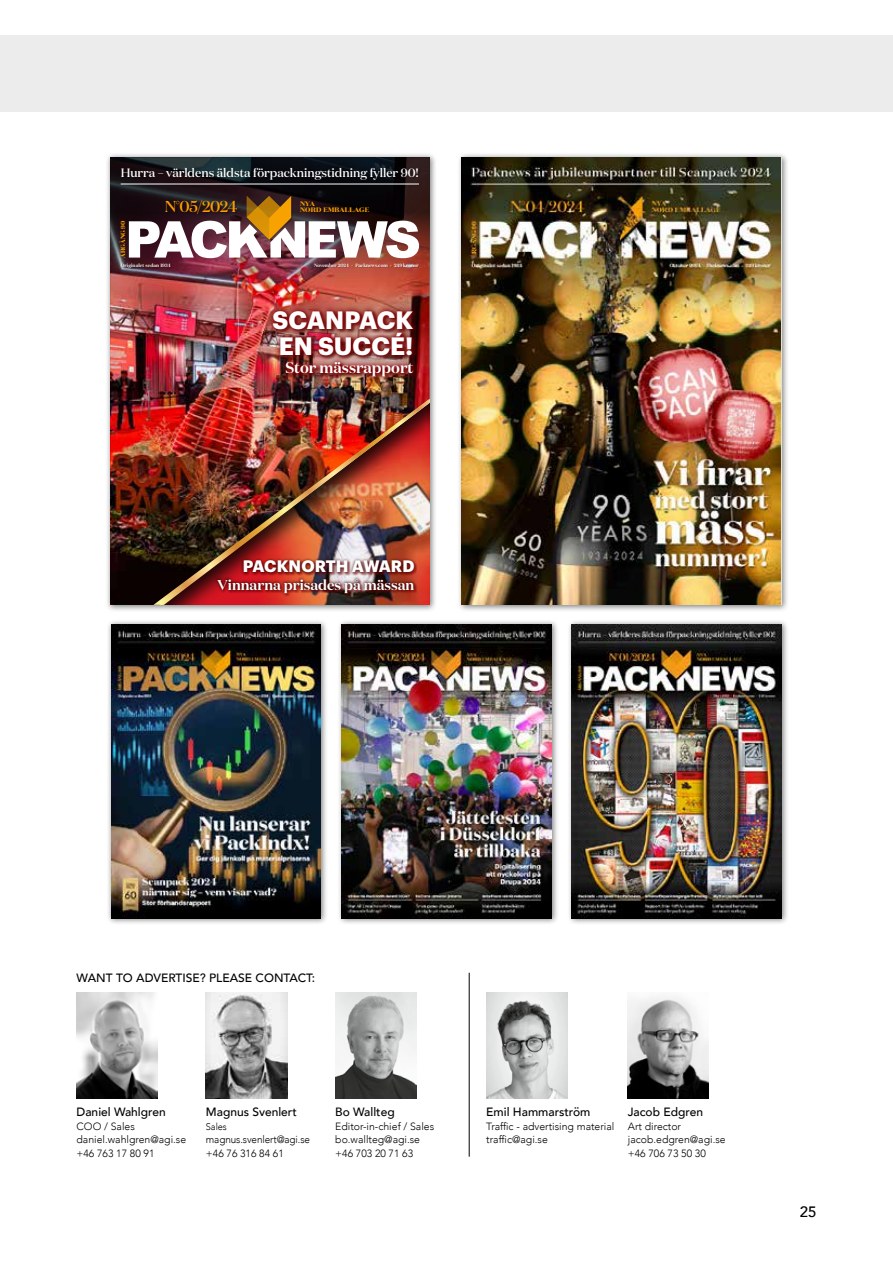
<style>
.page{position:relative;width:893px;height:1263px;background:#fff}
.page>*{position:absolute;margin:0;border:0;box-sizing:border-box;transform-origin:0 0}
.t1{font:700 24.6px/25.8px "Graphik";letter-spacing:.005em;color:#fff}
.t2{font:700 16.35px "Graphik";letter-spacing:.005em;color:#fff}
.t3{font:500 15.75px "Domaine Display";letter-spacing:-.03em;color:#ff9d00}
.t4{font:600 15.3px "Domaine Display";color:#fff}
.t5{font:500 15px "Avenir";color:#000}
.t6{font:600 14.25px "Domaine Display";color:#fff}
.t7{font:500 12.15px "Domaine Display";color:#fff}
.t8{font:500 12px "Avenir";color:#000}
.t9{font:300 10.5px/13.5px "Avenir";color:#000}
.t10{font:300 10.5px/13.5px "Avenir";color:#000;scale:.95 1}
.t11{font:300 9.75px "Avenir";letter-spacing:-.01em;color:#000;scale:.95 1}
.t12{font:700 6.45px/6.4px "Domaine Display";letter-spacing:.03em;color:#f7a200;scale:1.06 1}
.t13{font:700 6.15px "Domaine Display";color:#f7a200}
.t14{font:600 4.8px "Domaine Display";letter-spacing:-.005em;color:#fff}
.t15{font:600 4.8px "Domaine Display";letter-spacing:.025em;color:#fff}
.s1{color:#ff9d00}
</style>
<div class="page">
<img style="left:486px;top:992px;width:81px;height:107px">
<hr style="left:469px;top:973px;width:1px;height:184px;background:#000">
<img style="left:628px;top:997px;width:81px;height:102px">
<div style="left:0;top:35px;width:893px;height:76px;background:#edecec"></div>
<img style="left:77px;top:992px;width:81px;height:107px">
<img style="left:335px;top:992px;width:82px;height:107px">
<img style="left:206px;top:992px;width:81px;height:107px">
<div style="left:567px;top:619px;width:222px;height:306px;background:#000;opacity:.5"></div>
<img style="left:572px;top:624px;width:209px;height:294px">
<div style="left:457px;top:152px;width:332px;height:460px;background:#000;opacity:.5"></div>
<img style="left:462px;top:157px;width:319px;height:448px">
<div style="left:105px;top:152px;width:332px;height:460px;background:#000;opacity:.5"></div>
<img style="left:110px;top:294px;width:319px;height:311px">
<img style="left:110px;top:157px;width:319px;height:137px">
<img style="left:266px;top:304px;width:154px;height:79px">
<img style="left:153px;top:399px;width:276px;height:206px">
<div style="left:337px;top:619px;width:222px;height:306px;background:#000;opacity:.5"></div>
<img style="left:342px;top:624px;width:209px;height:294px">
<div style="left:107px;top:619px;width:221px;height:306px;background:#000;opacity:.5"></div>
<img style="left:111px;top:624px;width:210px;height:294px">
<p class="t7" style="left:121px;top:165px;width:300px">Hurra – världens äldsta förpackningstidning fyller 90!</p>
<p class="t13" style="left:119px;top:258px;width:39px;rotate:-90deg">ÅRGÅNG 90</p>
<h3 class="t3" style="left:165px;top:197px;width:74px">N°05/2024</h3>
<p class="t12" style="left:300px;top:200px;width:67px">NYA<br>NORD EMBALLAGE</p>
<p class="t15" style="left:121px;top:262px;width:52px">Originalet sedan 1934</p>
<p class="t14" style="left:314px;top:262px;width:106px">November 2024 <span class="s1">•</span> Packnews.com <span class="s1">•</span> 249 kronor</p>
<h1 class="t1" style="left:272px;top:305px;width:143px">SCANPACK<br>EN SUCCÉ!</h1>
<h3 class="t4" style="left:285px;top:358px;width:130px">Stor mässrapport</h3>
<h2 class="t2" style="left:243px;top:554px;width:173px">PACKNORTH AWARD</h2>
<h3 class="t6" style="left:218px;top:575px;width:198px">Vinnarna prisades på mässan</h3>
<p class="t8" style="left:77px;top:967px;width:240px">WANT TO ADVERTISE? PLEASE CONTACT:</p>
<p class="t8" style="left:77px;top:1101px;width:91px">Daniel Wahlgren</p>
<p class="t9" style="left:77px;top:1119px;width:111px">COO / Sales daniel.wahlgren@agi.se +46 763 17 80 91</p>
<p class="t8" style="left:206px;top:1101px;width:92px">Magnus Svenlert</p>
<p class="t11" style="left:206px;top:1120px;width:24px">Sales</p>
<p class="t10" style="left:206px;top:1133px;width:111px">magnus.svenlert@agi.se +46 76 316 84 61</p>
<p class="t8" style="left:335px;top:1101px;width:61px">Bo Wallteg</p>
<p class="t9" style="left:335px;top:1119px;width:100px">Editor-in-chief / Sales bo.wallteg@agi.se +46 703 20 71 63</p>
<p class="t8" style="left:486px;top:1101px;width:106px">Emil Hammarström</p>
<p class="t9" style="left:486px;top:1119px;width:130px">Traffic - advertising material traffic@agi.se</p>
<p class="t8" style="left:628px;top:1101px;width:77px">Jacob Edgren</p>
<p class="t9" style="left:628px;top:1119px;width:99px">Art director jacob.edgren@agi.se +46 706 73 50 30</p>
<h3 class="t5" style="left:800px;top:1199px;width:18px">25</h3>
</div>
